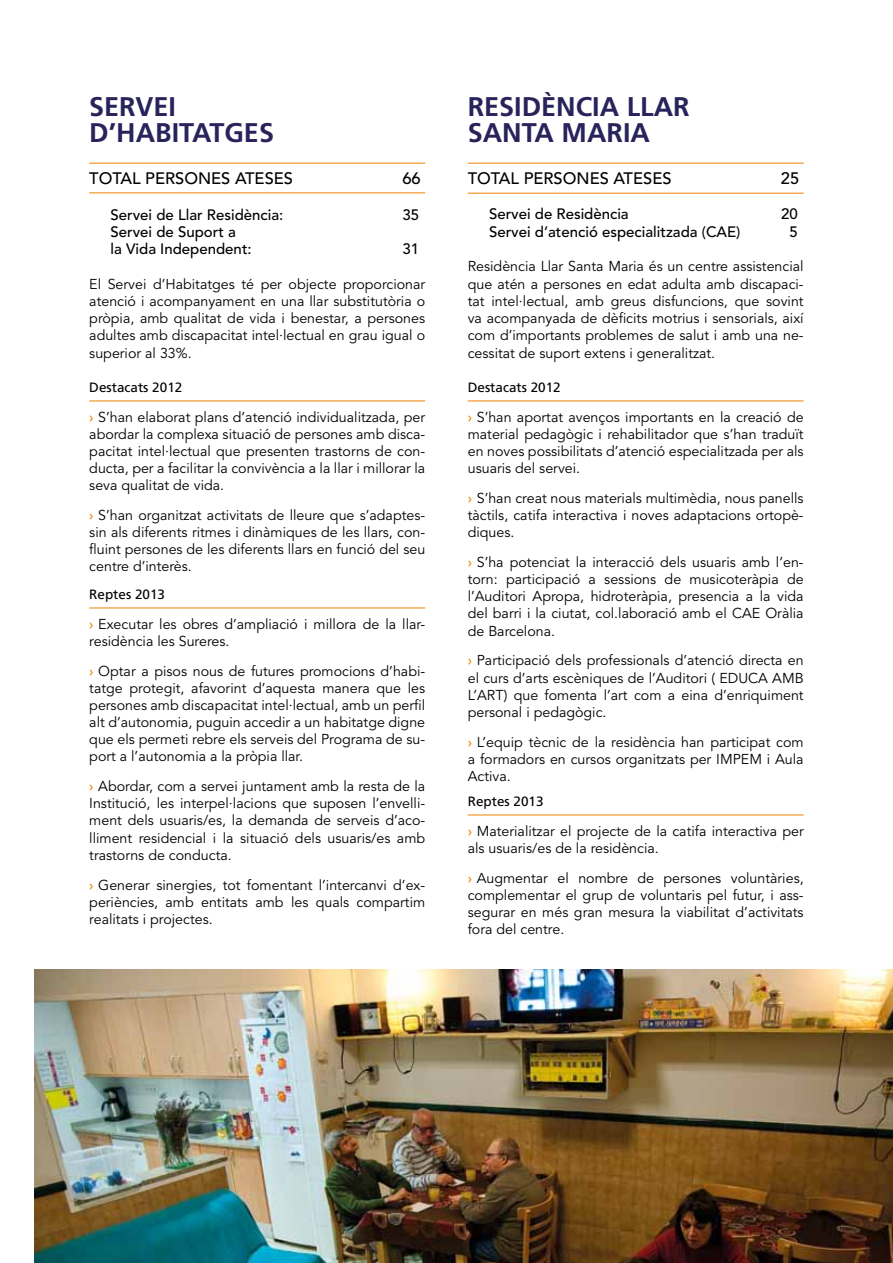
<style>
.page{position:relative;width:893px;height:1263px;background:#fff}
.page>*{position:absolute;margin:0;border:0;box-sizing:border-box;transform-origin:0 0}
.t1{font:700 27px/25.5px "Frutiger LT Std";color:#29235c}
.t2{font:500 16.5px "Avenir LT Std";color:#000}
.t3{font:500 15px/17.2px "Avenir LT Std";color:#000}
.t4{font:14.25px/17.1px "Avenir LT Std";color:#000;text-align:justify}
.t5{font:13.5px "Frutiger LT Std";color:#000}
.s1{font-weight:500;color:#f08100}
</style>
<div class="page">
<hr style="left:89px;top:163px;width:336px;height:1px;background:#f08100">
<hr style="left:89px;top:192px;width:336px;height:1px;background:#f08100">
<hr style="left:89px;top:401px;width:336px;height:1px;background:#f08100">
<hr style="left:89px;top:608px;width:336px;height:1px;background:#f08100">
<hr style="left:468px;top:163px;width:336px;height:1px;background:#f08100">
<hr style="left:468px;top:193px;width:336px;height:1px;background:#f08100">
<hr style="left:468px;top:401px;width:336px;height:1px;background:#f08100">
<hr style="left:468px;top:815px;width:336px;height:1px;background:#f08100">
<img style="left:34px;top:969px;width:859px;height:294px">
<h1 class="t1" style="left:89px;top:94px;width:186px">SERVEI<br>D’HABITATGES</h1>
<p class="t2" style="left:89px;top:169px;width:200px">Total persones ateses</p>
<p class="t2" style="left:402px;top:169px;width:20px">66</p>
<p class="t3" style="left:111px;top:206px;width:174px">Servei de Llar Residència:</p>
<p class="t3" style="left:403px;top:206px;width:18px">35</p>
<p class="t3" style="left:111px;top:223px;width:143px">Servei de Suport a<br>la Vida I ndependent:</p>
<p class="t3" style="left:403px;top:241px;width:18px">31</p>
<p class="t4" style="left:89px;top:275px;width:337px">El Servei d’Habitatges té per objecte proporcionar atenció i acompanyament en una llar substitutòria o pròpia, amb qualitat de vida i benestar, a persones adultes amb discapacitat intel·lectual en grau igual o superior al 33%.</p>
<p class="t5" style="left:89px;top:379px;width:95px">Destacats 2012</p>
<p class="t4" style="left:89px;top:409px;width:337px"><span class="s1">›</span> S’han elaborat plans d’atenció individualitzada, per abordar la complexa situació de persones amb disca&shy;pacitat intel·lectual que presenten trastorns de con&shy;ducta, per a facilitar la convivència a la llar i millorar la seva qualitat de vida.</p>
<p class="t4" style="left:89px;top:507px;width:337px"><span class="s1">›</span> S’han organitzat activitats de lleure que s’adaptes&shy;sin als diferents ritmes i dinàmiques de les llars, con&shy;fluint persones de les diferents llars en funció del seu centre d’interès.</p>
<p class="t5" style="left:89px;top:586px;width:77px">Reptes 2013</p>
<p class="t4" style="left:89px;top:616px;width:337px"><span class="s1">›</span> Executar les obres d’ampliació i millora de la llar&shy;residència les Sureres.</p>
<p class="t4" style="left:89px;top:663px;width:337px"><span class="s1">›</span> Optar a pisos nous de futures promocions d’habi&shy;tatge protegit, afavorint d’aquesta manera que les persones amb discapacitat intel·lectual, amb un perfil alt d’autonomia, puguin accedir a un habitatge digne que els permeti rebre els serveis del Programa de su&shy;port a l’autonomia a la pròpia llar.</p>
<p class="t4" style="left:89px;top:778px;width:337px"><span class="s1">›</span> Abordar, com a servei juntament amb la resta de la Institució, les interpel·lacions que suposen l’envelli&shy;ment dels usuaris/es, la demanda de serveis d’aco&shy;lliment residencial i la situació dels usuaris/es amb trastorns de conducta.</p>
<p class="t4" style="left:89px;top:876px;width:337px"><span class="s1">›</span> Generar sinergies, tot fomentant l’intercanvi d’ex&shy;periències, amb entitats amb les quals compartim realitats i projectes.</p>
<h1 class="t1" style="left:468px;top:94px;width:224px">RESIDÈNCIA LLAR<br>SANTA MARIA</h1>
<p class="t2" style="left:468px;top:169px;width:200px">Total persones ateses</p>
<p class="t2" style="left:781px;top:169px;width:20px">25</p>
<p class="t3" style="left:489px;top:205px;width:141px">Servei de Residència</p>
<p class="t3" style="left:781px;top:205px;width:18px">20</p>
<p class="t3" style="left:489px;top:223px;width:228px">Servei d’atenció especialitzada (CAE</p>
<p class="t3" style="left:736px;top:223px;width:6px">)</p>
<p class="t3" style="left:789px;top:223px;width:10px">5</p>
<p class="t4" style="left:468px;top:258px;width:337px">Residència Llar Santa Maria és un centre assistencial que atén a persones en edat adulta amb discapaci&shy;tat intel·lectual, amb greus disfuncions, que sovint va acompanyada de dèficits motrius i sensorials, així com d’importants problemes de salut i amb una ne&shy;cessitat de suport extens i generalitzat.</p>
<p class="t5" style="left:468px;top:379px;width:95px">Destacats 2012</p>
<p class="t4" style="left:468px;top:409px;width:337px"><span class="s1">›</span> S’han aportat avenços importants en la creació de material pedagògic i rehabilitador que s’han traduït en noves possibilitats d’atenció especialitzada per als usuaris del servei.</p>
<p class="t4" style="left:468px;top:490px;width:337px"><span class="s1">›</span> S’han creat nous materials multimèdia, nous panells tàctils, catifa interactiva i noves adaptacions ortopè&shy;diques.</p>
<p class="t4" style="left:468px;top:554px;width:337px"><span class="s1">›</span> S’ha potenciat la interacció dels usuaris amb l’en&shy;torn: participació a sessions de musicoteràpia de l’Auditori Apropa, hidroteràpia, presencia a la vida del barri i la ciutat, col.laboració amb el CAE Oràlia de Barcelona.</p>
<p class="t4" style="left:468px;top:652px;width:337px"><span class="s1">›</span> Participació dels professionals d’atenció directa en el curs d’arts escèniques de l’Auditori ( EDUCA AMB L’ART) que fomenta l’art com a eina d’enriquiment personal i pedagògic.</p>
<p class="t4" style="left:468px;top:733px;width:337px"><span class="s1">›</span> L’equip tècnic de la residència han participat com a formadors en cursos organitzats per IMPEM i Aula Activa.</p>
<p class="t5" style="left:468px;top:793px;width:77px">Reptes 2013</p>
<p class="t4" style="left:468px;top:823px;width:337px"><span class="s1">›</span> Materialitzar el projecte de la catifa interactiva per als usuaris/es de la residència.</p>
<p class="t4" style="left:468px;top:870px;width:337px"><span class="s1">›</span> Augmentar el nombre de persones voluntàries, complementar el grup de voluntaris pel futur, i ass&shy;segurar en més gran mesura la viabilitat d’activitats fora del centre.</p>
</div>
